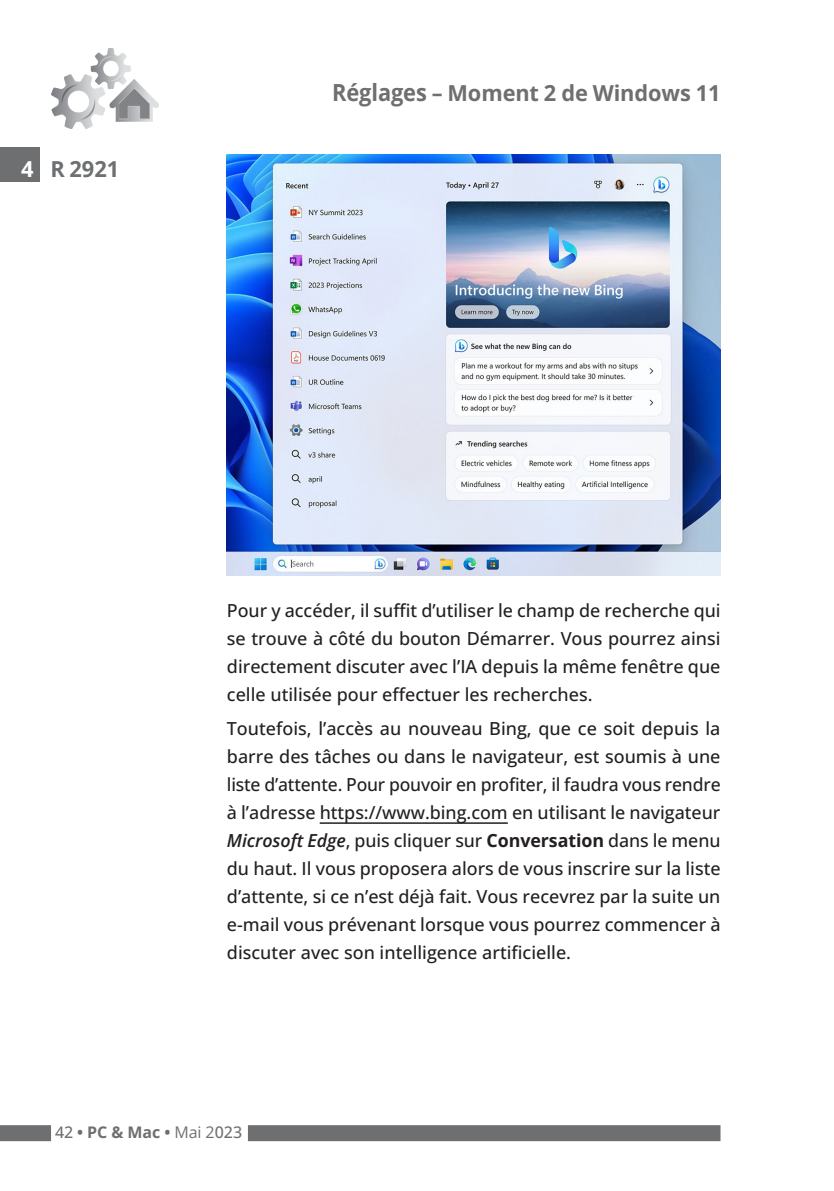
<style>
.page{position:relative;width:834px;height:1191px;background:#fff}
.page>*{position:absolute;margin:0;border:0;box-sizing:border-box;transform-origin:0 0}
.Num_Catégorie{font:700 22px "Open Sans";letter-spacing:-.005em;color:#6d6f71}
.Corps_de_texte{font:500 18px/28px "Open Sans";color:#231f20;text-align:justify}
.t1{font:700 16px "Open Sans";color:#6d6f71}
.s1{color:#fff}
.s2{font-size:23.6px}
.s3{font-weight:600;font-style:italic}
.s4{font-weight:700}
.s5{font-weight:500}
.s6{font-weight:400}
</style>
<div class="page">
<svg style="left:248px;top:1141px;width:472px;height:1px"></svg>
<div style="left:0;top:1125px;width:720px;height:16px;background:#6d6f71"></div>
<div style="left:51px;top:1124px;width:197px;height:20px;background:#fff"></div>
<img style="left:51px;top:49px;width:108px;height:79px">
<div style="left:0;top:147px;width:39px;height:35px;background:#6d6f71"></div>
<hr style="left:319px;top:822px;width:188px;height:2px;background:#231f20">
<img style="left:227px;top:154px;width:493px;height:421px">
<p class="Num_Catégorie" style="left:21px;top:154px;width:100px"><span class="s1">4</span> R 2921</p>
<p class="Num_Catégorie" style="left:332px;top:78px;width:390px"><span class="s2">Réglages</span> – Moment 2 de Windows 11</p>
<p class="Corps_de_texte" style="left:227px;top:596px;width:495px">Pour y accéder, il suffit d’utiliser le champ de recherche qui se trouve à côté du bouton Démarrer. Vous pourrez ainsi directement discuter avec l’IA depuis la même fenêtre que celle utilisée pour effectuer les recherches.</p>
<p class="Corps_de_texte" style="left:227px;top:714px;width:495px">Toutefois, l’accès au nouveau Bing, que ce soit depuis la barre des tâches ou dans le navigateur, est soumis à une liste d’attente. Pour pouvoir en profiter, il faudra vous rendre à l’adresse https://www.bing.com en utilisant le navigateur <span class="s3">Microsoft Edge</span>, puis cliquer sur <span class="s4">Conversation</span> dans le menu du haut. Il vous proposera alors de vous inscrire sur la liste d’attente, si ce n’est déjà fait. Vous recevrez par la suite un e-mail vous prévenant lorsque vous pourrez commencer à discuter avec son intelligence artificielle.</p>
<p class="t1" style="left:55px;top:1121px;width:189px"><span class="s5">42</span> • PC &amp; Mac • <span class="s6">Mai 2</span><span class="s5">023</span></p>
</div>
